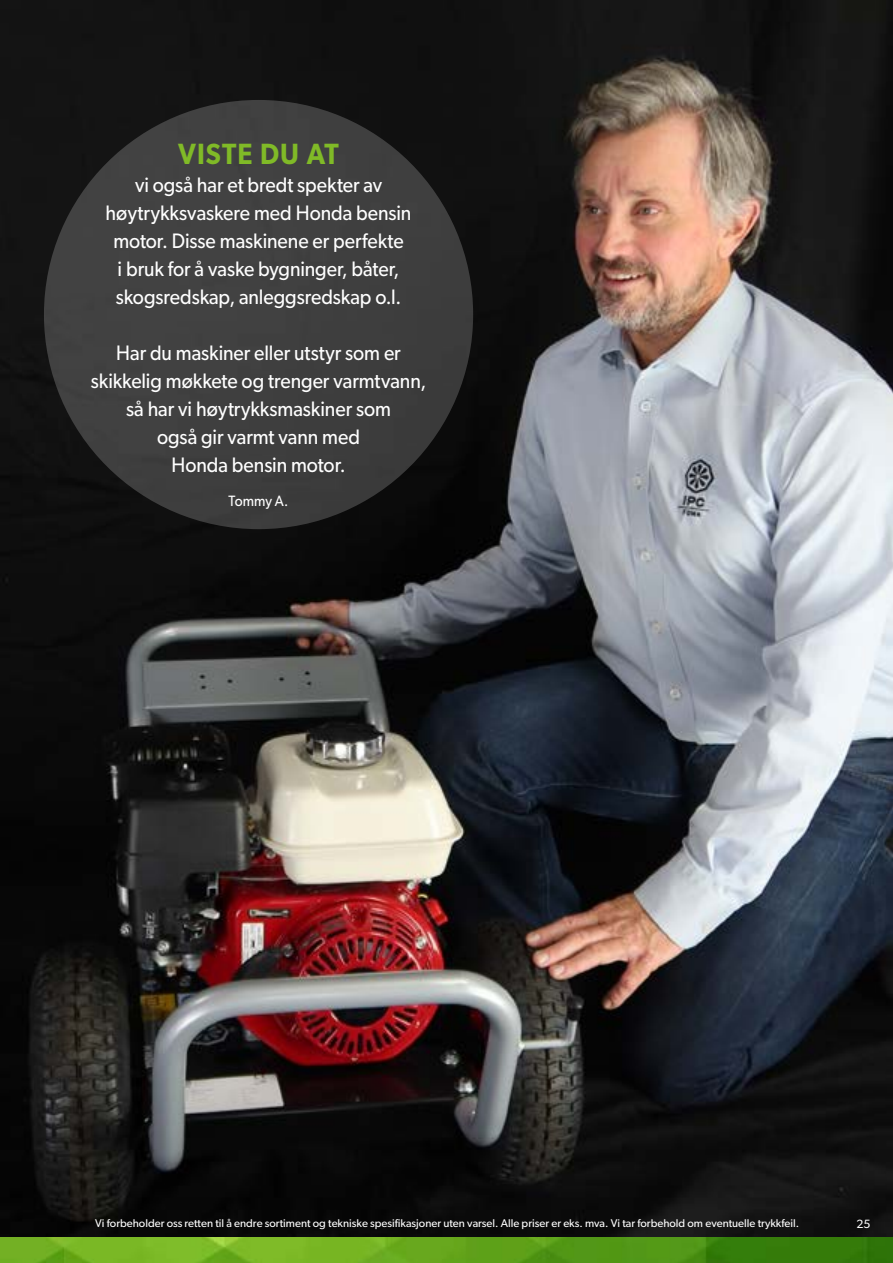
<style>
.page{position:relative;width:893px;height:1263px;background:#fff}
.page>*{position:absolute;margin:0;border:0;box-sizing:border-box;transform-origin:0 0}
.t1{font:600 29.4px "Gibson";letter-spacing:.035em;color:#80ba27;scale:.93 1}
.t2{font:21px/28px "Gibson";letter-spacing:-.005em;color:#fff;text-align:center;scale:.93 1}
.t3{font:15px "Gibson";color:#fff;scale:.93 1}
.t4{font:12px "Gibson";color:#fff}
.t5{font:11.25px "Gibson";color:#fff}
</style>
<div class="page">
<img style="left:0;top:0;width:893px;height:1237px">
<div style="left:44px;top:100px;width:429px;height:429px;background:#3f3f3f;border-radius:50%"></div>
<img style="left:0;top:1237px;width:893px;height:26px">
<h1 class="t1" style="left:178px;top:136px;width:174px">VISTE DU AT</h1>
<p class="t2" style="left:106px;top:170px;width:330px">vi også har et bredt spekter av høytrykksvaskere med Honda bensin motor. Disse maskinene er perfekte<br>i bruk for å vaske bygninger, båter, skogsredskap, anleggsredskap o.l.</p>
<p class="t2" style="left:91px;top:338px;width:362px">Har du maskiner eller utstyr som er skikkelig møkkete og trenger varmtvann, så har vi høytrykksmaskiner som<br>også gir varmt vann med<br>Honda bensin motor.</p>
<p class="t3" style="left:229px;top:492px;width:66px">Tommy A.</p>
<p class="t5" style="left:95px;top:1217px;width:705px">Vi forbeholder oss retten til å endre sortiment og tekniske spesifikasjoner uten varsel. Alle priser er eks. mva. Vi tar forbehold om eventuelle trykkfeil.</p>
<p class="t4" style="left:856px;top:1216px;width:16px">25</p>
</div>
